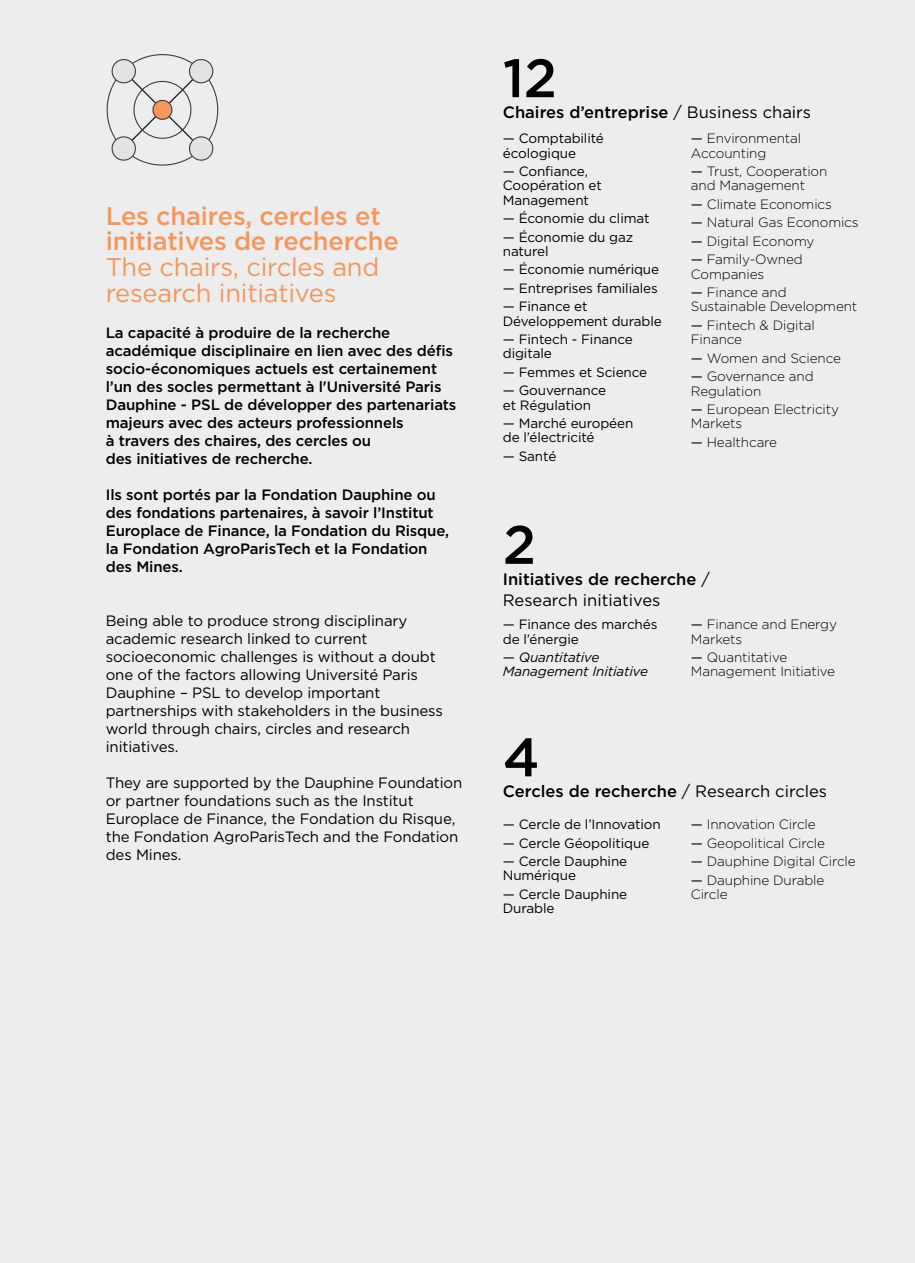
<style>
.page{position:relative;width:915px;height:1263px;background:#fff}
.page>*{position:absolute;margin:0;border:0;box-sizing:border-box;transform-origin:0 0}
.t1{font:500 54px "Gotham";color:#000}
.t2{font:500 25.5px/25.5px "Gotham";letter-spacing:-.01em;color:#f3975d}
.t3{font:25.5px/25.5px "Gotham";letter-spacing:-.01em;color:#f3975d}
.t4{font:500 16.5px/21px "Gotham";color:#000}
.t5{font:500 15px/18px "Gotham";letter-spacing:-.01em;color:#000}
.t6{font:15px/18px "Gotham";letter-spacing:-.01em;color:#000}
.t7{font:300 13.5px/14.2px "Gotham";letter-spacing:-.01em;color:#000}
.t8{font:13.5px/14.2px "Gotham";letter-spacing:-.01em;color:#000}
.t9{font:italic 13.5px/14.2px "Gotham";letter-spacing:-.01em;color:#000}
.s1{font-weight:400}
.s2{font-style:normal}
</style>
<div class="page">
<div style="left:0;top:0;width:914px;height:1263px;background:#ededed"></div>
<svg style="left:106px;top:54px;width:113px;height:112px"></svg>
<h2 class="t2" style="left:106px;top:203px;width:294px">Les chaires, cercles et initiatives de recherche</h2>
<h2 class="t3" style="left:106px;top:254px;width:275px">The chairs, circles and research initiatives</h2>
<p class="t5" style="left:106px;top:323px;width:352px">La capacité à produire de la recherche académique disciplinaire en lien avec des défis socio-économiques actuels est certainement l’un des socles permettant à l'Université Paris Dauphine - PSL de développer des partenariats majeurs avec des acteurs professionnels<br>à travers des chaires, des cercles ou<br>des initiatives de recherche.</p>
<p class="t5" style="left:106px;top:485px;width:345px">Ils sont portés par la Fondation Dauphine ou des fondations partenaires, à savoir l’Institut Europlace de Finance, la Fondation du Risque, la Fondation AgroParisTech et la Fondation des Mines.</p>
<p class="t6" style="left:106px;top:611px;width:338px">Being able to produce strong disciplinary academic research linked to current socioeconomic challenges is without a doubt one of the factors allowing Université Paris Dauphine – PSL to develop important partnerships with stakeholders in the business world through chairs, circles and research initiatives.</p>
<p class="t6" style="left:106px;top:773px;width:358px">They are supported by the Dauphine Foundation or partner foundations such as the Institut Europlace de Finance, the Fondation du Risque, the Fondation AgroParisTech and the Fondation des Mines.</p>
<h1 class="t1" style="left:502px;top:43px;width:55px">12</h1>
<p class="t4" style="left:502px;top:102px;width:310px">Chaires d’entreprise <span class="s1">/ Business chairs</span></p>
<p class="t8" style="left:502px;top:131px;width:103px">— Comptabilité écologique</p>
<p class="t8" style="left:502px;top:164px;width:101px">— Confiance,<br>Coopération et<br>Management</p>
<p class="t8" style="left:502px;top:211px;width:148px">— Économie du climat</p>
<p class="t8" style="left:502px;top:229px;width:132px">— Économie du gaz naturel</p>
<p class="t8" style="left:502px;top:262px;width:158px">— Économie numérique</p>
<p class="t8" style="left:502px;top:281px;width:156px">— Entreprises familiales</p>
<p class="t8" style="left:502px;top:299px;width:160px">— Finance et<br>Développement durable</p>
<p class="t8" style="left:502px;top:332px;width:131px">— Fintech - Finance digitale</p>
<p class="t8" style="left:502px;top:365px;width:146px">— Femmes et Science</p>
<p class="t8" style="left:502px;top:383px;width:105px">— Gouvernance et Régulation</p>
<p class="t8" style="left:502px;top:416px;width:132px">— Marché européen de l’électricité</p>
<p class="t8" style="left:502px;top:449px;width:55px">— Santé</p>
<p class="t7" style="left:690px;top:131px;width:112px"><span class="s1">—</span> Environmental<br>Accounting</p>
<p class="t7" style="left:690px;top:164px;width:138px"><span class="s1">—</span> Trust, Cooperation and Management</p>
<p class="t7" style="left:690px;top:197px;width:142px"><span class="s1">—</span> Climate Economics</p>
<p class="t7" style="left:690px;top:215px;width:169px"><span class="s1">—</span> Natural Gas Economics</p>
<p class="t7" style="left:690px;top:234px;width:125px"><span class="s1">—</span> Digital Economy</p>
<p class="t7" style="left:690px;top:252px;width:113px"><span class="s1">—</span> Family-Owned<br>Companies</p>
<p class="t7" style="left:690px;top:285px;width:168px"><span class="s1">—</span> Finance and<br>Sustainable Development</p>
<p class="t7" style="left:690px;top:318px;width:125px"><span class="s1">—</span> Fintech &amp; Digital<br>Finance</p>
<p class="t7" style="left:690px;top:350px;width:151px"><span class="s1">—</span> Women and Science</p>
<p class="t7" style="left:690px;top:369px;width:124px"><span class="s1">—</span> Governance and<br>Regulation</p>
<p class="t7" style="left:690px;top:402px;width:150px"><span class="s1">—</span> European Electricity<br>Markets</p>
<p class="t7" style="left:690px;top:434px;width:88px"><span class="s1">—</span> Healthcare</p>
<h1 class="t1" style="left:502px;top:509px;width:35px">2</h1>
<p class="t4" style="left:502px;top:568px;width:208px">Initiatives de recherche <span class="s1">/<br>Research initiatives</span></p>
<p class="t8" style="left:502px;top:617px;width:156px">— Finance des marchés de l’énergie</p>
<p class="t9" style="left:502px;top:650px;width:147px"><span class="s2">—</span> Quantitative<br>Management Initiative</p>
<p class="t7" style="left:690px;top:617px;width:147px"><span class="s1">—</span> Finance and Energy<br>Markets</p>
<p class="t7" style="left:690px;top:650px;width:146px"><span class="s1">—</span> Quantitative<br>Management Initiative</p>
<h1 class="t1" style="left:502px;top:722px;width:38px">4</h1>
<p class="t4" style="left:502px;top:781px;width:326px">Cercles de recherche <span class="s1">/ Research circles</span></p>
<p class="t8" style="left:502px;top:817px;width:159px">— Cercle de l’Innovation</p>
<p class="t8" style="left:502px;top:835px;width:148px">— Cercle Géopolitique</p>
<p class="t8" style="left:502px;top:854px;width:126px">— Cercle Dauphine<br>Numérique</p>
<p class="t8" style="left:502px;top:887px;width:126px">— Cercle Dauphine<br>Durable</p>
<p class="t7" style="left:690px;top:817px;width:126px"><span class="s1">—</span> Innovation Circle</p>
<p class="t7" style="left:690px;top:835px;width:136px"><span class="s1">—</span> Geopolitical Circle</p>
<p class="t7" style="left:690px;top:854px;width:166px"><span class="s1">—</span> Dauphine Digital Circle</p>
<p class="t7" style="left:690px;top:872px;width:135px"><span class="s1">—</span> Dauphine Durable<br>Circle</p>
</div>
